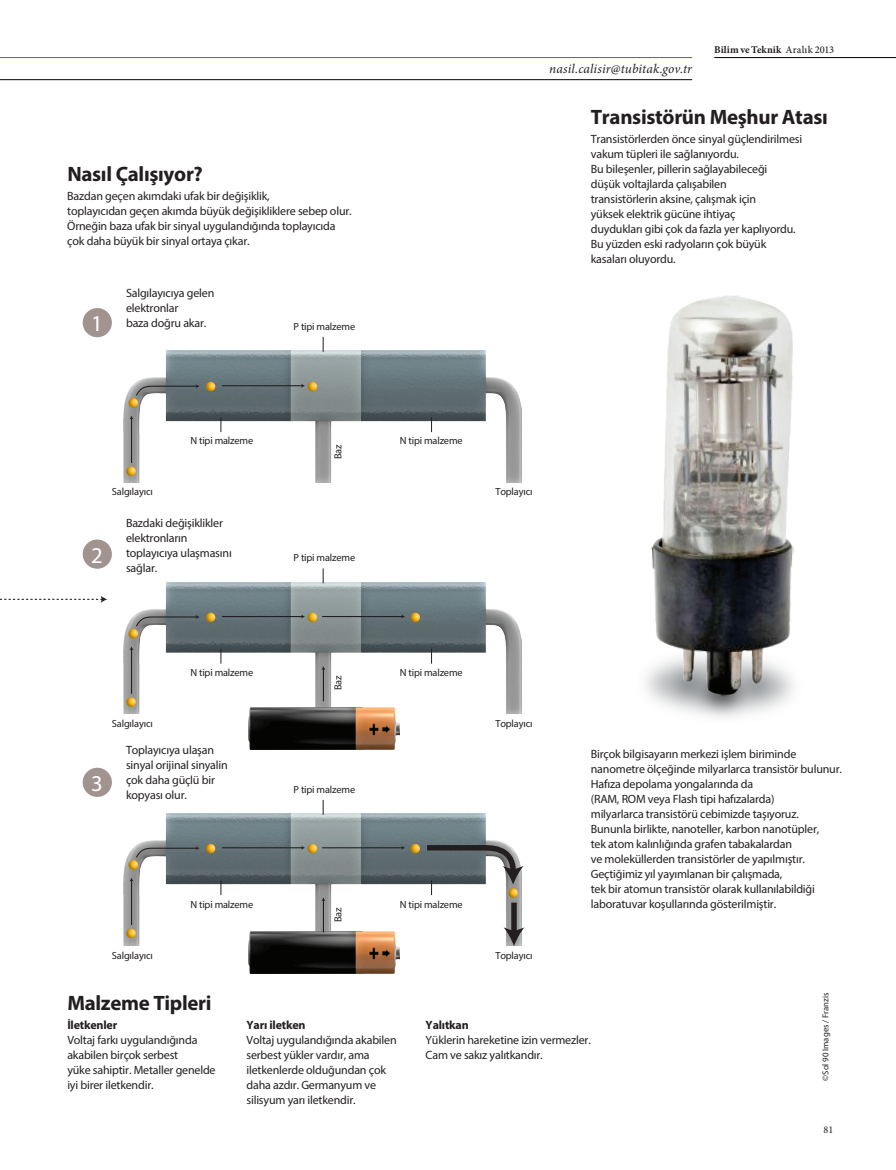
<style>
.page{position:relative;width:896px;height:1170px;background:#fff}
.page>*{position:absolute;margin:0;border:0;box-sizing:border-box;transform-origin:0 0}
.t1{font:22.65px "Century";color:#fff}
.t2{font:700 20.85px "Myriad Pro";letter-spacing:-.015em;color:#231f20}
.t3{font:italic 13.2px "Minion Pro";letter-spacing:.01em;color:#231f20}
.t4{font:12px/15px "Myriad Pro";letter-spacing:-.015em;color:#231f20}
.t5{font:700 12px "Myriad Pro";letter-spacing:-.015em;color:#231f20}
.t6{font:10.35px "Myriad Pro";letter-spacing:-.015em;color:#231f20}
.t7{font:700 10.35px "Minion Pro";letter-spacing:.005em;color:#231f20}
.t8{font:10.35px "Minion Pro";color:#231f20}
.t9{font:700 8.7px "Griffith Gothic";color:#231f20}
.s1{font-weight:500}
</style>
<div class="page">
<img style="left:123px;top:351px;width:398px;height:131px">
<img style="left:123px;top:582px;width:398px;height:132px">
<img style="left:123px;top:813px;width:398px;height:132px">
<svg style="left:0;top:596px;width:107px;height:7px"></svg>
<img style="left:647px;top:295px;width:152px;height:403px">
<div style="left:83px;top:308px;width:29px;height:29px;background:#a19390;border-radius:50%"></div>
<svg style="left:220px;top:417px;width:1px;height:15px"></svg>
<svg style="left:431px;top:417px;width:1px;height:15px"></svg>
<svg style="left:323px;top:337px;width:1px;height:15px"></svg>
<svg style="left:126px;top:466px;width:10px;height:10px"></svg>
<svg style="left:206px;top:382px;width:9px;height:9px"></svg>
<div style="left:83px;top:539px;width:29px;height:30px;background:#a19390;border-radius:50%"></div>
<svg style="left:220px;top:649px;width:1px;height:14px"></svg>
<svg style="left:431px;top:649px;width:1px;height:14px"></svg>
<svg style="left:323px;top:568px;width:1px;height:15px"></svg>
<div style="left:83px;top:768px;width:29px;height:29px;background:#a19390;border-radius:50%"></div>
<svg style="left:220px;top:880px;width:1px;height:15px"></svg>
<svg style="left:323px;top:800px;width:1px;height:15px"></svg>
<img style="left:248px;top:707px;width:151px;height:42px">
<img style="left:248px;top:932px;width:151px;height:41px">
<hr style="left:131px;top:418px;width:1px;height:45px;background:#231f20">
<svg style="left:129px;top:415px;width:4px;height:4px"></svg>
<svg style="left:128px;top:384px;width:71px;height:24px"></svg>
<hr style="left:222px;top:385px;width:80px;height:1px;background:#231f20">
<svg style="left:301px;top:382px;width:16px;height:9px"></svg>
<svg style="left:126px;top:697px;width:10px;height:10px"></svg>
<svg style="left:206px;top:612px;width:9px;height:10px"></svg>
<hr style="left:131px;top:649px;width:1px;height:45px;background:#231f20">
<svg style="left:129px;top:646px;width:4px;height:4px"></svg>
<svg style="left:128px;top:615px;width:71px;height:23px"></svg>
<hr style="left:222px;top:616px;width:80px;height:1px;background:#231f20">
<svg style="left:301px;top:612px;width:16px;height:10px"></svg>
<hr style="left:322px;top:616px;width:80px;height:1px;background:#231f20">
<svg style="left:401px;top:612px;width:19px;height:10px"></svg>
<hr style="left:323px;top:669px;width:1px;height:32px;background:#231f20">
<svg style="left:321px;top:666px;width:4px;height:4px"></svg>
<svg style="left:126px;top:928px;width:10px;height:10px"></svg>
<svg style="left:206px;top:844px;width:9px;height:9px"></svg>
<hr style="left:131px;top:880px;width:1px;height:45px;background:#231f20">
<svg style="left:129px;top:877px;width:4px;height:4px"></svg>
<svg style="left:128px;top:846px;width:71px;height:23px"></svg>
<hr style="left:222px;top:847px;width:80px;height:1px;background:#231f20">
<svg style="left:301px;top:844px;width:16px;height:9px"></svg>
<hr style="left:322px;top:847px;width:80px;height:1px;background:#231f20">
<hr style="left:323px;top:900px;width:1px;height:32px;background:#231f20">
<svg style="left:321px;top:897px;width:4px;height:4px"></svg>
<svg style="left:401px;top:842px;width:122px;height:56px"></svg>
<div style="left:511px;top:902px;width:5px;height:31px;background:#231f20"></div>
<svg style="left:503px;top:927px;width:21px;height:19px"></svg>
<hr style="left:714px;top:57px;width:181px;height:1px;background:#000103">
<hr style="left:0;top:57px;width:691px;height:1px;background:#637034">
<hr style="left:0;top:79px;width:691px;height:1px;background:#000103">
<p class="t3" style="left:549px;top:60px;width:144px">nasil.calisir@tubitak.gov.tr</p>
<p class="t7" style="left:714px;top:43px;width:121px">Bilim ve Teknik <span class="s1">Aralık 2013</span></p>
<h2 class="t2" style="left:67px;top:160px;width:137px">Nasıl Çalışıyor?</h2>
<p class="t4" style="left:67px;top:188px;width:286px">Bazdan geçen akımdaki ufak bir değişiklik,<br>toplayıcıdan geçen akımda büyük değişikliklere sebep olur.<br>Örneğin baza ufak bir sinyal uygulandığında toplayıcıda çok daha büyük bir sinyal ortaya çıkar.</p>
<h1 class="t1" style="left:91px;top:310px;width:13px">1</h1>
<p class="t4" style="left:126px;top:285px;width:90px">Salgılayıcıya gelen elektronlar<br>baza doğru akar.</p>
<p class="t6" style="left:293px;top:320px;width:63px">P tipi malzeme</p>
<p class="t6" style="left:190px;top:434px;width:64px">N tipi malzeme</p>
<p class="t6" style="left:399px;top:434px;width:64px">N tipi malzeme</p>
<p class="t6" style="left:331px;top:459px;width:16px;rotate:-90deg">Baz</p>
<h1 class="t1" style="left:91px;top:541px;width:13px">2</h1>
<p class="t6" style="left:112px;top:485px;width:42px">Salgılayıcı</p>
<p class="t6" style="left:495px;top:485px;width:39px">Toplayıcı</p>
<p class="t4" style="left:126px;top:515px;width:107px">Bazdaki değişiklikler elektronların toplayıcıya ulaşmasını sağlar.</p>
<p class="t6" style="left:293px;top:551px;width:63px">P tipi malzeme</p>
<p class="t6" style="left:190px;top:666px;width:64px">N tipi malzeme</p>
<p class="t6" style="left:399px;top:666px;width:64px">N tipi malzeme</p>
<p class="t6" style="left:331px;top:690px;width:16px;rotate:-90deg">Baz</p>
<h1 class="t1" style="left:91px;top:769px;width:13px">3</h1>
<p class="t6" style="left:112px;top:717px;width:42px">Salgılayıcı</p>
<p class="t6" style="left:495px;top:717px;width:39px">Toplayıcı</p>
<p class="t4" style="left:126px;top:742px;width:103px">Toplayıcıya ulaşan sinyal orijinal sinyalin çok daha güçlü bir kopyası olur.</p>
<p class="t6" style="left:293px;top:783px;width:63px">P tipi malzeme</p>
<p class="t6" style="left:190px;top:898px;width:64px">N tipi malzeme</p>
<p class="t6" style="left:399px;top:898px;width:64px">N tipi malzeme</p>
<p class="t6" style="left:331px;top:922px;width:16px;rotate:-90deg">Baz</p>
<p class="t6" style="left:112px;top:949px;width:42px">Salgılayıcı</p>
<p class="t6" style="left:495px;top:949px;width:39px">Toplayıcı</p>
<h2 class="t2" style="left:590px;top:103px;width:238px">Transistörün Meşhur Atası</h2>
<p class="t4" style="left:590px;top:131px;width:213px">Transistörlerden önce sinyal güçlendirilmesi vakum tüpleri ile sağlanıyordu.<br>Bu bileşenler, pillerin sağlayabileceği<br>düşük voltajlarda çalışabilen<br>transistörlerin aksine, çalışmak için<br>yüksek elektrik gücüne ihtiyaç<br>duydukları gibi çok da fazla yer kaplıyordu.<br>Bu yüzden eski radyoların çok büyük kasaları oluyordu.</p>
<p class="t4" style="left:590px;top:746px;width:252px">Birçok bilgisayarın merkezi işlem biriminde nanometre ölçeğinde milyarlarca transistör bulunur.<br>Hafıza depolama yongalarında da<br>(RAM, ROM veya Flash tipi hafızalarda)<br>milyarlarca transistörü cebimizde taşıyoruz.<br>Bununla birlikte, nanoteller, karbon nanotüpler,<br>tek atom kalınlığında grafen tabakalardan<br>ve moleküllerden transistörler de yapılmıştır.<br>Geçtiğimiz yıl yayımlanan bir çalışmada,<br>tek bir atomun transistör olarak kullanılabildiği laboratuvar koşullarında gösterilmiştir.</p>
<h2 class="t2" style="left:67px;top:990px;width:146px">Malzeme Tipleri</h2>
<p class="t5" style="left:67px;top:1017px;width:51px">İletkenler</p>
<p class="t4" style="left:67px;top:1032px;width:150px">Voltaj farkı uygulandığında akabilen birçok serbest<br>yüke sahiptir. Metaller genelde iyi birer iletkendir.</p>
<p class="t5" style="left:246px;top:1017px;width:61px">Yarı iletken</p>
<p class="t4" style="left:246px;top:1032px;width:152px">Voltaj uygulandığında akabilen serbest yükler vardır, ama iletkenlerde olduğundan çok daha azdır. Germanyum ve silisyum yarı iletkendir.</p>
<p class="t5" style="left:425px;top:1017px;width:45px">Yalıtkan</p>
<p class="t4" style="left:425px;top:1032px;width:167px">Yüklerin hareketine izin vermezler.<br>Cam ve sakız yalıtkandır.</p>
<p class="t9" style="left:819px;top:1080px;width:90px;rotate:-90deg">©Sol 90 Images / Franzis</p>
<p class="t8" style="left:823px;top:1123px;width:11px">81</p>
</div>
